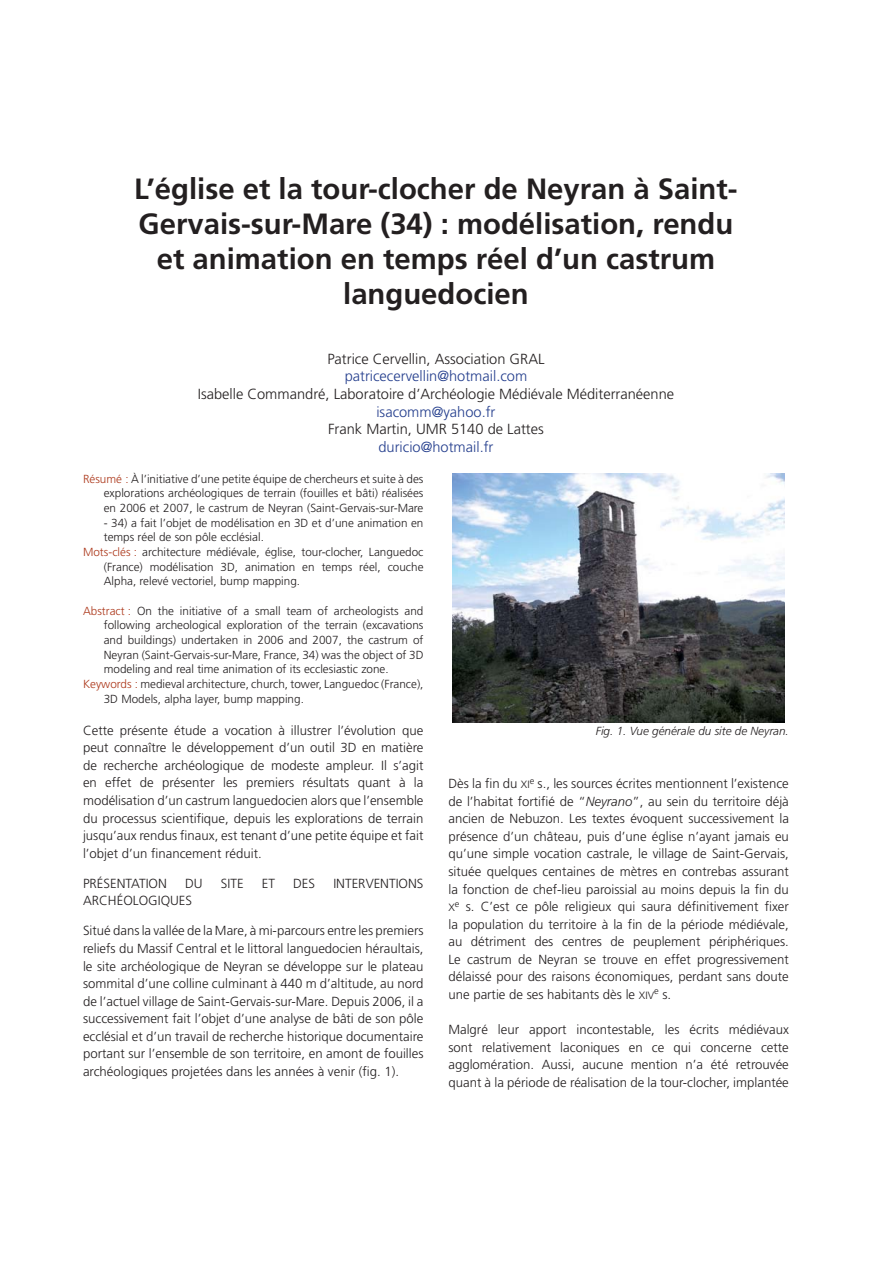
<style>
.page{position:relative;width:893px;height:1263px;background:#fff}
.page>*{position:absolute;margin:0;border:0;box-sizing:border-box;transform-origin:0 0}
.t1{font:700 29.25px/35.1px "Frutiger";color:#231f20;text-align:center}
.t2{font:300 14.7px "Frutiger";color:#231f20}
.t3{font:300 14.7px "Frutiger";color:#243e8d}
.t4{font:300 13.2px/17.5px "Frutiger";color:#231f20;text-align:justify}
.t5{font:300 11.7px/14.7px "Frutiger";color:#231f20;text-align:justify}
.t6{font:italic 300 11.7px "Frutiger";color:#231f20}
.s1{color:#ac381b}
.s2{font-family:"Frutiger Light SC800";font-weight:400;font-size:10.5px}
.s3{font-style:italic}
</style>
<div class="page">
<img style="left:452px;top:473px;width:333px;height:250px">
<h1 class="t1" style="left:134px;top:173px;width:605px">L’église et la tour-clocher de Neyran à Saint-Gervais-sur-Mare (34) : modélisation, rendu et animation en temps réel d’un castrum languedocien</h1>
<p class="t2" style="left:327px;top:353px;width:219px">Patrice Cervellin, Association GRAL</p>
<p class="t3" style="left:345px;top:370px;width:184px">patricecervellin@hotmail.com</p>
<p class="t2" style="left:198px;top:388px;width:478px">Isabelle Commandré, Laboratoire d’Archéologie Médiévale Méditerranéenne</p>
<p class="t3" style="left:376px;top:405px;width:121px">isacomm@yahoo.fr</p>
<p class="t2" style="left:328px;top:423px;width:217px">Frank Martin, UMR 5140 de Lattes</p>
<p class="t3" style="left:378px;top:441px;width:117px">duricio@hotmail.fr</p>
<p class="t5" style="left:104px;top:472px;width:321px;text-indent:-21px"><span class="s1">Résumé :</span> À l’initiative d’une petite équipe de chercheurs et suite à des explorations archéologiques de terrain (fouilles et bâti) réalisées en 2006 et 2007, le castrum de Neyran (Saint-Gervais-sur-Mare</p>
<p class="t5" style="left:104px;top:516px;width:321px">- 34) a fait l’objet de modélisation en 3D et d’une animation en</p>
<p class="t5" style="left:104px;top:531px;width:162px">temps réel de son pôle ecclésial.</p>
<p class="t5" style="left:83px;top:546px;width:342px"><span class="s1">Mots-clés :</span> architecture médiévale, église, tour-clocher, Languedoc</p>
<p class="t5" style="left:104px;top:560px;width:321px">(France) modélisation 3D, animation en temps réel, couche</p>
<p class="t5" style="left:104px;top:575px;width:198px">Alpha, relevé vectoriel, bump mapping.</p>
<p class="t5" style="left:83px;top:604px;width:342px"><span class="s1">Abstract :</span> On the initiative of a small team of archeologists and</p>
<p class="t5" style="left:104px;top:619px;width:321px">following archeological exploration of the terrain (excavations</p>
<p class="t5" style="left:104px;top:633px;width:321px">and buildings) undertaken in 2006 and 2007, the castrum of</p>
<p class="t5" style="left:104px;top:648px;width:321px">Neyran (Saint-Gervais-sur-Mare, France, 34) was the object of 3D</p>
<p class="t5" style="left:104px;top:663px;width:286px">modeling and real time animation of its ecclesiastic zone.</p>
<p class="t5" style="left:83px;top:677px;width:342px"><span class="s1">Keywords :</span> medieval architecture, church, tower, Languedoc (France),</p>
<p class="t5" style="left:104px;top:692px;width:202px">3D Models, alpha layer, bump mapping.</p>
<p class="t4" style="left:83px;top:722px;width:342px">Cette présente étude a vocation à illustrer l’évolution que peut connaître le développement d’un outil 3D en matière de recherche archéologique de modeste ampleur. Il s’agit en effet de présenter les premiers résultats quant à la modélisation d’un castrum languedocien alors que l’ensemble du processus scientifique, depuis les explorations de terrain jusqu’aux rendus finaux, est tenant d’une petite équipe et fait l’objet d’un financement réduit.</p>
<p class="t4" style="left:83px;top:875px;width:85px">PRÉSENTATION</p>
<p class="t4" style="left:185px;top:875px;width:19px">DU</p>
<p class="t4" style="left:221px;top:875px;width:24px">SITE</p>
<p class="t4" style="left:262px;top:875px;width:15px">ET</p>
<p class="t4" style="left:293px;top:875px;width:23px">DES</p>
<p class="t4" style="left:333px;top:875px;width:92px">INTERVENTIONS</p>
<p class="t4" style="left:83px;top:893px;width:111px">ARCHÉOLOGIQUES</p>
<p class="t4" style="left:83px;top:923px;width:342px">Situé dans la vallée de la Mare, à mi-parcours entre les premiers reliefs du Massif Central et le littoral languedocien héraultais, le site archéologique de Neyran se développe sur le plateau sommital d’une colline culminant à 440 m d’altitude, au nord de l’actuel village de Saint-Gervais-sur-Mare. Depuis 2006, il a successivement fait l’objet d’une analyse de bâti de son pôle ecclésial et d’un travail de recherche historique documentaire portant sur l’ensemble de son territoire, en amont de fouilles archéologiques projetées dans les années à venir (fig. 1).</p>
<p class="t6" style="left:596px;top:726px;width:195px">Fig. 1. Vue générale du site de Neyran.</p>
<p class="t4" style="left:448px;top:776px;width:342px">Dès la fin du <span class="s2">XI</span><sup>e</sup> s., les sources écrites mentionnent l’existence de l’habitat fortifié de “<span class="s3">Neyrano</span>”, au sein du territoire déjà ancien de Nebuzon. Les textes évoquent successivement la présence d’un château, puis d’une église n’ayant jamais eu qu’une simple vocation castrale, le village de Saint-Gervais, située quelques centaines de mètres en contrebas assurant la fonction de chef-lieu paroissial au moins depuis la fin du <span class="s2">X</span><sup>e</sup> s. C’est ce pôle religieux qui saura définitivement fixer la population du territoire à la fin de la période médiévale, au détriment des centres de peuplement périphériques.<br>Le castrum de Neyran se trouve en effet progressivement délaissé pour des raisons économiques, perdant sans doute une partie de ses habitants dès le <span class="s2">XIV</span><sup>e</sup> s.</p>
<p class="t4" style="left:448px;top:1022px;width:342px">Malgré leur apport incontestable, les écrits médiévaux sont relativement laconiques en ce qui concerne cette agglomération. Aussi, aucune mention n’a été retrouvée quant à la période de réalisation de la tour-clocher, implantée</p>
</div>
